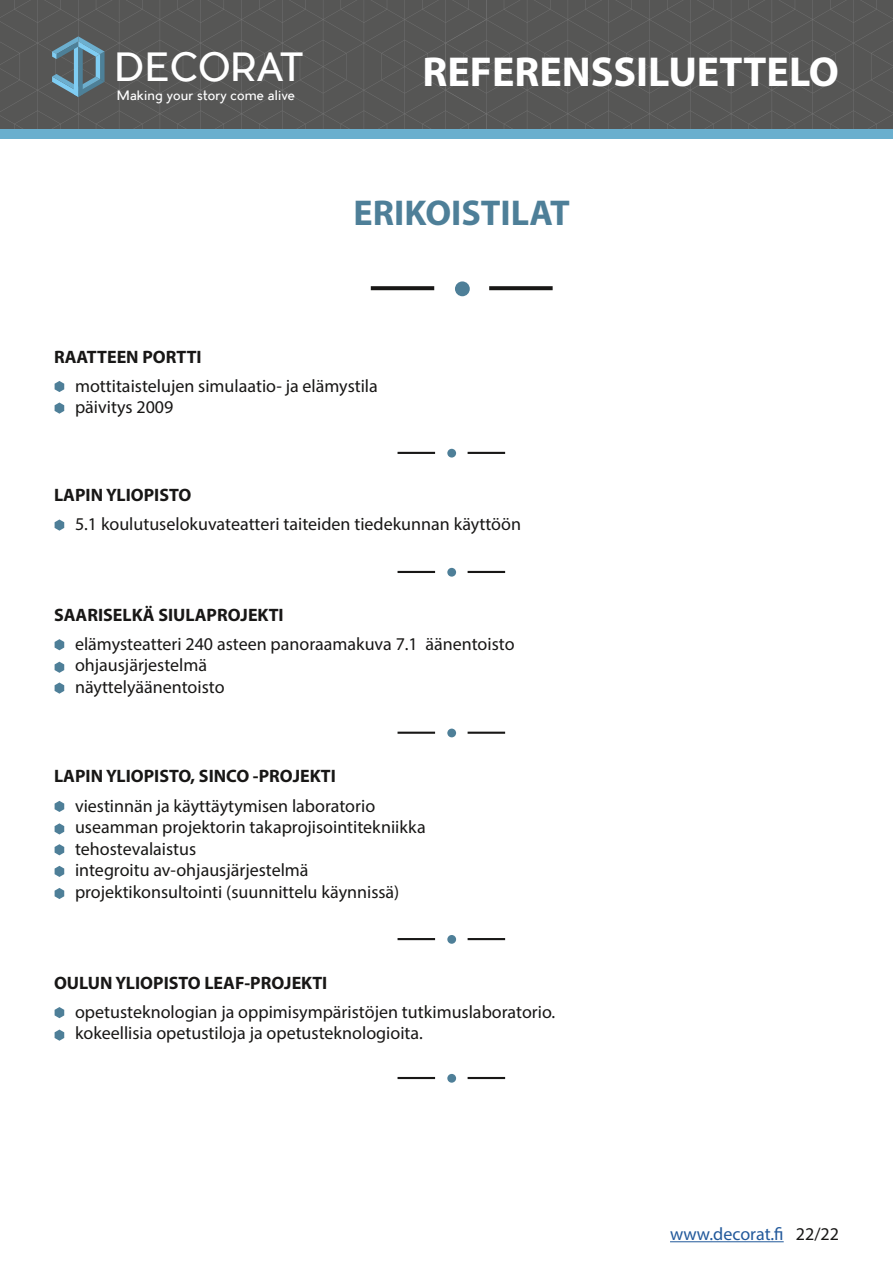
<style>
.page{position:relative;width:893px;height:1263px;background:#fff}
.page>*{position:absolute;margin:0;border:0;box-sizing:border-box;transform-origin:0 0}
.t1{font:700 42px "Myriad Pro";color:#fff}
.t2{font:38.1px "Pier Sans";color:#fff}
.t3{font:700 36px "Myriad Pro";color:#4e7f98}
.t4{font:18px/21.6px "Myriad Pro";color:#181716}
.t5{font:700 18px "Myriad Pro";color:#181716}
.t6{font:18px "Myriad Pro";color:#22599b}
.t7{font:12.6px "Pier Sans";color:#fff}
.s1{color:#181716}
</style>
<div class="page">
<svg style="left:487px;top:0;width:406px;height:129px;background:#575756"></svg>
<svg style="left:0;top:0;width:487px;height:129px;background:#575756"></svg>
<div style="left:0;top:129px;width:893px;height:10px;background:#6aafce"></div>
<svg style="left:52px;top:36px;width:53px;height:61px;background:#5e7c89"></svg>
<hr style="left:670px;top:1241px;width:114px;height:1px;background:#22599b">
<svg style="left:371px;top:286px;width:63px;height:4px"></svg>
<svg style="left:489px;top:286px;width:64px;height:4px"></svg>
<div style="left:455px;top:281px;width:15px;height:15px;background:#4e7f98;border-radius:50%"></div>
<svg style="left:55px;top:381px;width:9px;height:11px"></svg>
<svg style="left:55px;top:519px;width:9px;height:12px"></svg>
<svg style="left:55px;top:639px;width:9px;height:11px"></svg>
<svg style="left:55px;top:801px;width:9px;height:11px"></svg>
<svg style="left:55px;top:1007px;width:9px;height:11px"></svg>
<svg style="left:55px;top:662px;width:9px;height:11px"></svg>
<svg style="left:55px;top:823px;width:9px;height:11px"></svg>
<svg style="left:55px;top:1029px;width:9px;height:12px"></svg>
<svg style="left:55px;top:682px;width:9px;height:12px"></svg>
<svg style="left:55px;top:844px;width:9px;height:11px"></svg>
<svg style="left:55px;top:866px;width:9px;height:11px"></svg>
<svg style="left:55px;top:888px;width:9px;height:11px"></svg>
<svg style="left:55px;top:402px;width:9px;height:12px"></svg>
<hr style="left:398px;top:452px;width:37px;height:2px;background:#181716">
<hr style="left:468px;top:452px;width:37px;height:2px;background:#181716">
<div style="left:447px;top:449px;width:9px;height:9px;background:#4e7f98;border-radius:50%"></div>
<hr style="left:398px;top:571px;width:37px;height:2px;background:#181716">
<hr style="left:468px;top:571px;width:37px;height:2px;background:#181716">
<div style="left:447px;top:568px;width:9px;height:9px;background:#4e7f98;border-radius:50%"></div>
<hr style="left:398px;top:732px;width:37px;height:2px;background:#181716">
<hr style="left:468px;top:732px;width:37px;height:2px;background:#181716">
<div style="left:447px;top:729px;width:9px;height:8px;background:#4e7f98;border-radius:50%"></div>
<hr style="left:398px;top:938px;width:37px;height:2px;background:#181716">
<hr style="left:468px;top:938px;width:37px;height:2px;background:#181716">
<div style="left:447px;top:935px;width:9px;height:9px;background:#4e7f98;border-radius:50%"></div>
<hr style="left:398px;top:1077px;width:37px;height:2px;background:#181716">
<hr style="left:468px;top:1077px;width:37px;height:2px;background:#181716">
<div style="left:447px;top:1074px;width:9px;height:9px;background:#4e7f98;border-radius:50%"></div>
<h2 class="t2" style="left:114px;top:43px;width:190px">DECORAT</h2>
<h1 class="t1" style="left:423px;top:44px;width:418px">REFERENSSILUETTELO</h1>
<p class="t7" style="left:117px;top:88px;width:180px">Making your story come alive</p>
<p class="t5" style="left:54px;top:345px;width:149px">RAATTEEN PORTTI</p>
<h3 class="t3" style="left:354px;top:189px;width:218px">ERIKOISTILAT</h3>
<p class="t4" style="left:75px;top:374px;width:304px">mottitaistelujen simulaatio- ja elämystila päivitys 2009</p>
<p class="t5" style="left:54px;top:483px;width:139px">LAPIN YLIOPISTO</p>
<p class="t4" style="left:75px;top:513px;width:447px">5.1 koulutuselokuvateatteri taiteiden tiedekunnan käyttöön</p>
<p class="t5" style="left:54px;top:603px;width:231px">SAARISELKÄ SIULAPROJEKTI</p>
<p class="t4" style="left:75px;top:633px;width:441px">elämysteatteri 240 asteen panoraamakuva 7.1 äänentoisto ohjausjärjestelmä<br>näyttelyäänentoisto</p>
<p class="t5" style="left:54px;top:765px;width:283px">LAPIN YLIOPISTO, SINCO -PROJEKTI</p>
<p class="t4" style="left:75px;top:794px;width:352px">viestinnän ja käyttäytymisen laboratorio useamman projektorin takaprojisointitekniikka tehostevalaistus<br>integroitu av-ohjausjärjestelmä projektikonsultointi (suunnittelu käynnissä)</p>
<p class="t5" style="left:54px;top:971px;width:275px">OULUN YLIOPISTO LEAF-PROJEKTI</p>
<p class="t4" style="left:75px;top:1000px;width:482px">opetusteknologian ja oppimisympäristöjen tutkimuslaboratorio. kokeellisia opetustiloja ja opetusteknologioita.</p>
<p class="t6" style="left:670px;top:1223px;width:171px">www.decorat.fi <span class="s1">22/22</span></p>
</div>
